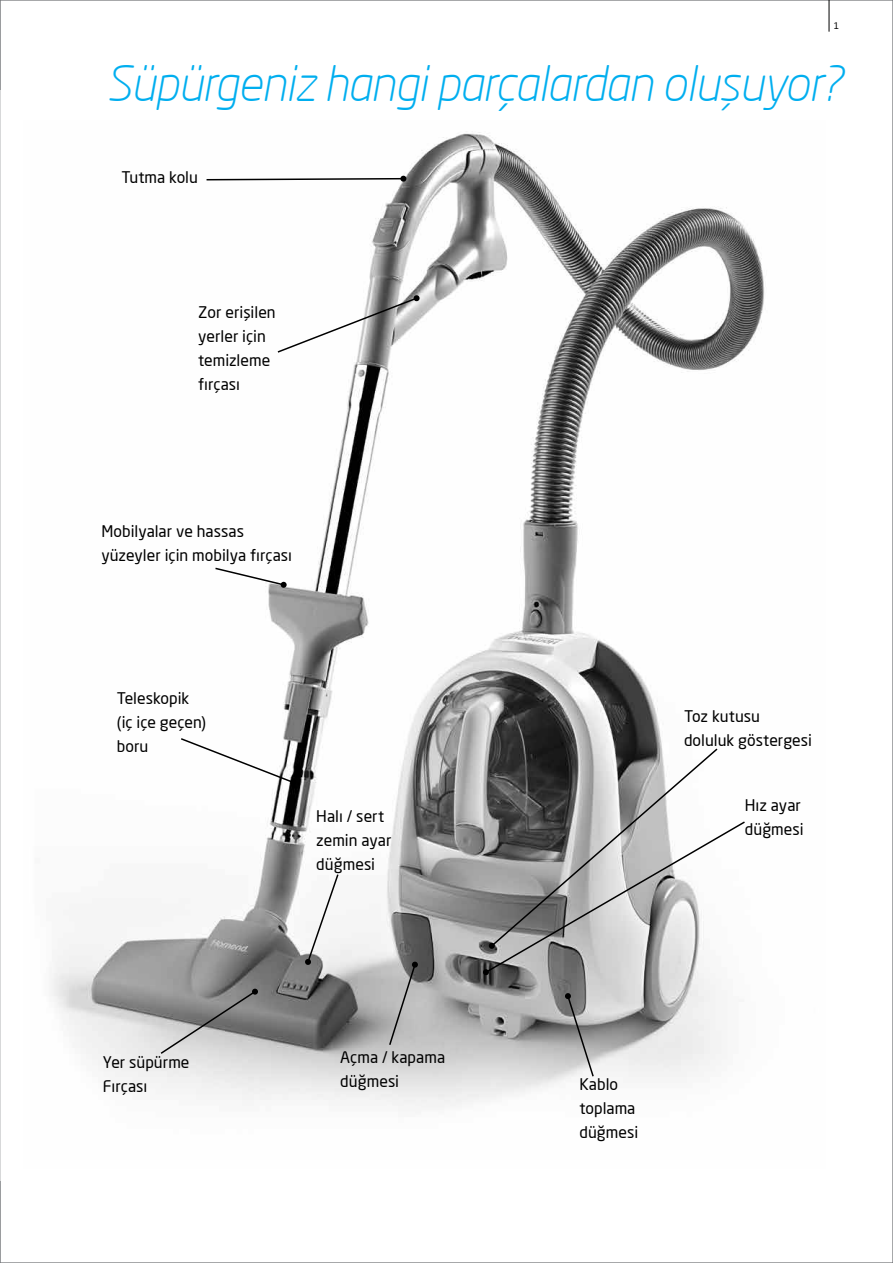
<style>
.page{position:relative;width:893px;height:1263px;background:#fff}
.page>*{position:absolute;margin:0;border:0;box-sizing:border-box;transform-origin:0 0}
.t1{font:italic 300 48px "Neo Sans Pro";letter-spacing:-.02em;color:#00aeef}
.t2{font:15.75px/24px "Neo Sans Pro";color:#000}
.t3{font:9px "Neo Sans Pro";color:#000}
</style>
<div class="page">
<hr style="left:829px;top:0;width:1px;height:32px;background:#000">
<img style="left:51px;top:132px;width:714px;height:976px">
<svg style="left:0;top:0;width:1px;height:1263px"></svg>
<svg style="left:205px;top:176px;width:201px;height:6px"></svg>
<svg style="left:388px;top:962px;width:30px;height:85px"></svg>
<svg style="left:490px;top:747px;width:229px;height:73px"></svg>
<svg style="left:214px;top:567px;width:73px;height:21px"></svg>
<svg style="left:179px;top:737px;width:117px;height:48px"></svg>
<svg style="left:305px;top:873px;width:35px;height:92px"></svg>
<svg style="left:276px;top:295px;width:144px;height:59px"></svg>
<svg style="left:159px;top:989px;width:99px;height:66px"></svg>
<svg style="left:565px;top:993px;width:30px;height:85px"></svg>
<svg style="left:483px;top:820px;width:263px;height:155px"></svg>
<p class="t3" style="left:834px;top:20px;width:7px">1</p>
<h1 class="t1" style="left:106px;top:54px;width:738px">Süpürgeniz hangi parçalardan oluşuyor?</h1>
<p class="t2" style="left:121px;top:165px;width:78px">Tutma kolu</p>
<p class="t2" style="left:198px;top:300px;width:79px">Zor erişilen yerler için temizleme fırçası</p>
<p class="t2" style="left:101px;top:519px;width:192px">Mobilyalar ve hassas yüzeyler için mobilya fırçası</p>
<p class="t2" style="left:117px;top:686px;width:91px">Teleskopik (iç içe geçen) boru</p>
<p class="t2" style="left:684px;top:704px;width:129px">Toz kutusu doluluk göstergesi</p>
<p class="t2" style="left:316px;top:804px;width:77px">Halı / sert zemin ayar düğmesi</p>
<p class="t2" style="left:745px;top:793px;width:60px">Hız ayar düğmesi</p>
<p class="t2" style="left:103px;top:1050px;width:88px">Yer süpürme<br>Fırçası</p>
<p class="t2" style="left:340px;top:1045px;width:106px">Açma / kapama düğmesi</p>
<p class="t2" style="left:579px;top:1072px;width:60px">Kablo toplama düğmesi</p>
</div>
